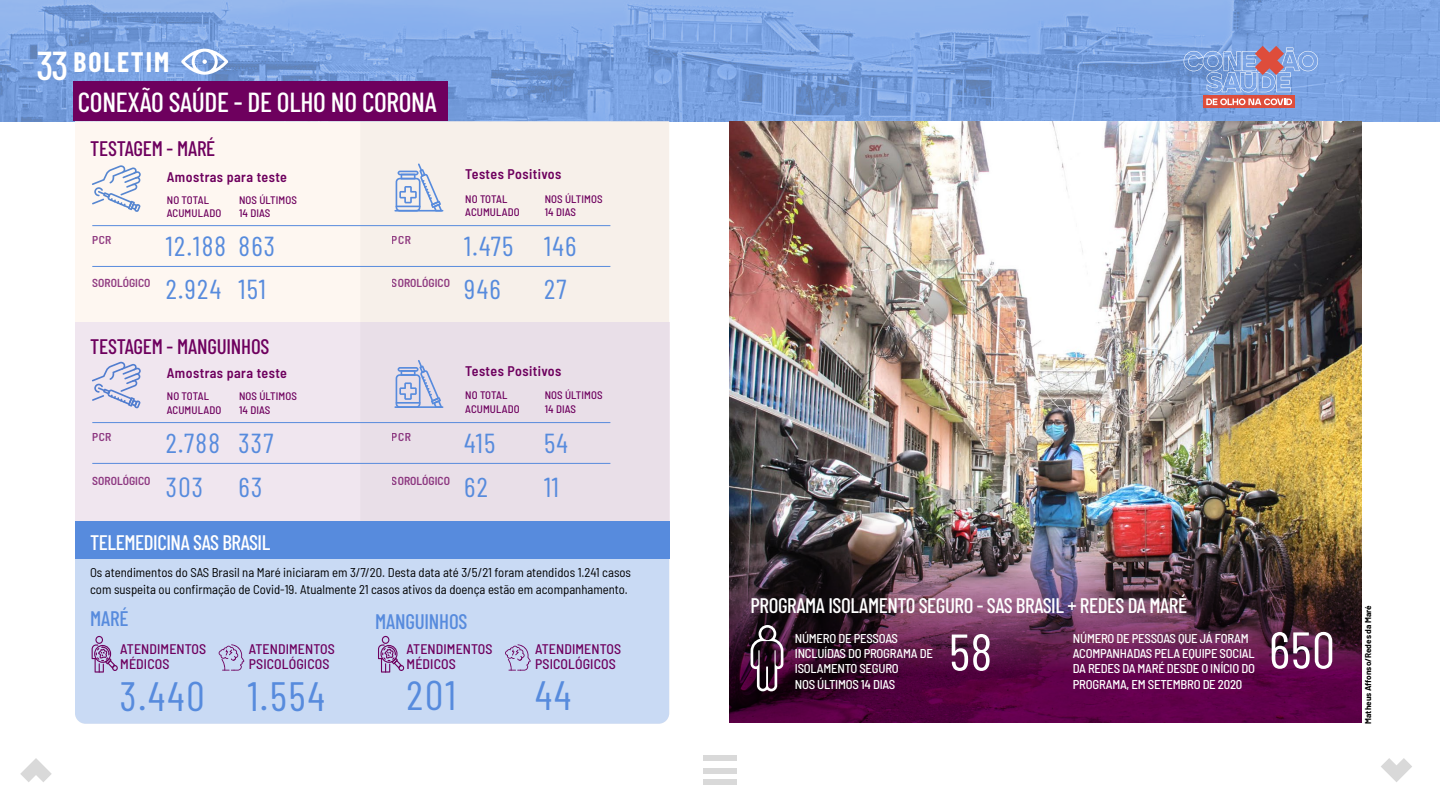
<style>
.page{position:relative;width:1440px;height:810px;background:#fff}
.page>*{position:absolute;margin:0;border:0;box-sizing:border-box;transform-origin:0 0}
.t1{font:51.45px "Barlow Condensed";color:#fff}
.t2{font:40.95px "Barlow Condensed";letter-spacing:.05em;color:#578bdd}
.t3{font:500 40.28px "Barlow Condensed";color:#fff}
.t4{font:500 27.53px "Barlow Condensed";letter-spacing:-.01em;color:#fff}
.t5{font:700 27.53px "Barlow Condensed";letter-spacing:.07em;color:#fff}
.t6{font:27.45px "Barlow Condensed";letter-spacing:.05em;color:#578bdd}
.t7{font:500 21px "Barlow Condensed";letter-spacing:-.02em;color:#fff}
.t8{font:500 21px "Barlow Condensed";letter-spacing:-.01em;color:#6e005e}
.t9{font:500 21px "Barlow Condensed";letter-spacing:-.01em;color:#578bdd}
.t10{font:600 semi-condensed 13.95px "Barlow";letter-spacing:.03em;color:#6e005e}
.t11{font:500 semi-condensed 13.88px/15.1px "Barlow";letter-spacing:.01em;color:#6e005e}
.t12{font:semi-condensed 12.75px/16.5px "Barlow";color:#000}
.t13{font:500 semi-condensed 12.75px/15.4px "Barlow";letter-spacing:-.02em;color:#fff}
.t14{font:600 semi-condensed 11.55px "Barlow";color:#6e005e}
.t15{font:500 semi-condensed 10.88px/13.6px "Barlow";letter-spacing:.01em;color:#6e005e}
.t16{font:700 8.25px "Barlow";color:#000}
</style>
<div class="page">
<div style="left:703px;top:768px;width:34px;height:5px;background:#d9d9d9"></div>
<div style="left:703px;top:755px;width:34px;height:6px;background:#d9d9d9"></div>
<div style="left:703px;top:780px;width:34px;height:5px;background:#d9d9d9"></div>
<img style="left:0;top:0;width:1440px;height:121px">
<svg style="left:181px;top:49px;width:47px;height:26px"></svg>
<div style="left:74px;top:81px;width:374px;height:40px;background:#6e005e"></div>
<svg style="left:1184px;top:46px;width:134px;height:46px;background:#8da0d2"></svg>
<div style="left:1203px;top:96px;width:92px;height:12px;background:#de4d3b"></div>
<svg style="left:1206px;top:98px;width:86px;height:7px"></svg>
<svg style="left:20px;top:758px;width:32px;height:24px"></svg>
<svg style="left:1381px;top:758px;width:31px;height:24px"></svg>
<img style="left:729px;top:121px;width:633px;height:386px">
<img style="left:729px;top:507px;width:633px;height:216px">
<div style="left:75px;top:121px;width:285px;height:201px;background:#fef7f1"></div>
<div style="left:75px;top:322px;width:594px;height:199px;background:#f0e6ef"></div>
<svg style="left:360px;top:121px;width:309px;height:343px;fill:#f7f0ea"></svg>
<div style="left:75px;top:559px;width:594px;height:165px;background:#c9daf4"></div>
<hr style="left:92px;top:225px;width:518px;height:1px;background:#578bdd">
<hr style="left:92px;top:422px;width:518px;height:1px;background:#578bdd">
<hr style="left:92px;top:266px;width:518px;height:1px;background:#578bdd">
<hr style="left:92px;top:463px;width:518px;height:1px;background:#578bdd">
<svg style="left:92px;top:165px;width:49px;height:47px"></svg>
<svg style="left:92px;top:361px;width:49px;height:47px"></svg>
<hr style="left:394px;top:210px;width:49px;height:2px;background:#578bdd">
<svg style="left:396px;top:163px;width:46px;height:49px;background:#c9d3e6"></svg>
<hr style="left:394px;top:406px;width:49px;height:2px;background:#578bdd">
<svg style="left:396px;top:360px;width:46px;height:47px"></svg>
<svg style="left:92px;top:636px;width:26px;height:37px"></svg>
<svg style="left:378px;top:636px;width:26px;height:37px"></svg>
<div style="left:75px;top:521px;width:594px;height:38px;background:#578bdd"></div>
<svg style="left:219px;top:644px;width:25px;height:27px"></svg>
<svg style="left:505px;top:644px;width:26px;height:27px"></svg>
<svg style="left:751px;top:625px;width:32px;height:66px"></svg>
<h3 class="t3" style="left:37px;top:37px;width:33px">33</h3>
<h3 class="t5" style="left:74px;top:42px;width:97px">BOLETIM</h3>
<h3 class="t4" style="left:78px;top:82px;width:361px">CONEXÃO SAÚDE - DE OLHO NO CORONA</h3>
<h3 class="t8" style="left:90px;top:133px;width:127px">TESTAGEM - MARÉ</h3>
<p class="t10" style="left:167px;top:166px;width:122px">Amostras para teste</p>
<p class="t14" style="left:92px;top:232px;width:21px">PCR</p>
<p class="t14" style="left:92px;top:274px;width:60px">SOROLÓGICO</p>
<p class="t15" style="left:167px;top:192px;width:56px">NO TOTAL<br>ACUMULADO</p>
<p class="t15" style="left:239px;top:192px;width:59px">NOS ÚLTIMOS<br>14 DIAS</p>
<h3 class="t6" style="left:166px;top:227px;width:111px">12.188 863</h3>
<h3 class="t6" style="left:166px;top:269px;width:57px">2.924</h3>
<h3 class="t6" style="left:238px;top:269px;width:29px">151</h3>
<p class="t14" style="left:392px;top:232px;width:21px">PCR</p>
<p class="t14" style="left:392px;top:274px;width:60px">SOROLÓGICO</p>
<p class="t10" style="left:465px;top:164px;width:98px">Testes Positivos</p>
<p class="t15" style="left:465px;top:191px;width:56px">NO TOTAL<br>ACUMULADO</p>
<p class="t15" style="left:545px;top:191px;width:59px">NOS ÚLTIMOS<br>14 DIAS</p>
<h3 class="t6" style="left:464px;top:227px;width:51px">1.475</h3>
<h3 class="t6" style="left:544px;top:227px;width:34px">146</h3>
<h3 class="t6" style="left:464px;top:269px;width:38px">946</h3>
<h3 class="t6" style="left:544px;top:269px;width:24px">27</h3>
<h3 class="t8" style="left:90px;top:331px;width:181px">TESTAGEM - MANGUINHOS</h3>
<p class="t10" style="left:167px;top:363px;width:122px">Amostras para teste</p>
<p class="t10" style="left:465px;top:360px;width:98px">Testes Positivos</p>
<p class="t15" style="left:167px;top:389px;width:56px">NO TOTAL<br>ACUMULADO</p>
<p class="t15" style="left:239px;top:388px;width:59px">NOS ÚLTIMOS<br>14 DIAS</p>
<p class="t15" style="left:465px;top:388px;width:56px">NO TOTAL<br>ACUMULADO</p>
<p class="t15" style="left:545px;top:388px;width:59px">NOS ÚLTIMOS<br>14 DIAS</p>
<p class="t14" style="left:92px;top:429px;width:21px">PCR</p>
<h3 class="t6" style="left:166px;top:424px;width:56px">2.788</h3>
<h3 class="t6" style="left:238px;top:424px;width:37px">337</h3>
<p class="t14" style="left:392px;top:429px;width:21px">PCR</p>
<h3 class="t6" style="left:464px;top:424px;width:33px">415</h3>
<h3 class="t6" style="left:544px;top:424px;width:25px">54</h3>
<p class="t14" style="left:92px;top:472px;width:60px">SOROLÓGICO</p>
<h3 class="t6" style="left:166px;top:467px;width:39px">303</h3>
<h3 class="t6" style="left:238px;top:467px;width:25px">63</h3>
<p class="t14" style="left:392px;top:472px;width:60px">SOROLÓGICO</p>
<h3 class="t6" style="left:464px;top:467px;width:25px">62</h3>
<h3 class="t6" style="left:544px;top:467px;width:16px">11</h3>
<h3 class="t7" style="left:90px;top:528px;width:182px">TELEMEDICINA SAS BRASIL</h3>
<p class="t12" style="left:90px;top:564px;width:542px">Os atendimentos do SAS Brasil na Maré iniciaram em 3/7/20. Desta data até 3/5/21 foram atendidos 1.241 casos com suspeita ou confirmação de Covid-19. Atualmente 21 casos ativos da doença estão em acompanhamento.</p>
<h3 class="t9" style="left:90px;top:603px;width:40px">MARÉ</h3>
<h3 class="t9" style="left:375px;top:606px;width:94px">MANGUINHOS</h3>
<p class="t11" style="left:120px;top:641px;width:88px">ATENDIMENTOS<br>MÉDICOS</p>
<p class="t11" style="left:407px;top:641px;width:88px">ATENDIMENTOS<br>MÉDICOS</p>
<h2 class="t2" style="left:248px;top:667px;width:78px">1.554</h2>
<p class="t11" style="left:249px;top:641px;width:88px">ATENDIMENTOS<br>PSICOLÓGICOS</p>
<p class="t11" style="left:535px;top:641px;width:88px">ATENDIMENTOS<br>PSICOLÓGICOS</p>
<h2 class="t2" style="left:407px;top:666px;width:51px">201</h2>
<h2 class="t2" style="left:120px;top:667px;width:86px">3.440</h2>
<h2 class="t2" style="left:535px;top:666px;width:38px">44</h2>
<h3 class="t7" style="left:751px;top:590px;width:438px">PROGRAMA ISOLAMENTO SEGURO - SAS BRASIL + REDES DA MARÉ</h3>
<p class="t13" style="left:795px;top:629px;width:140px">NÚMERO DE PESSOAS<br>INCLUÍDAS DO PROGRAMA DE<br>ISOLAMENTO SEGURO<br>NOS ÚLTIMOS 14 DIAS</p>
<p class="t13" style="left:1073px;top:629px;width:184px">NÚMERO DE PESSOAS QUE JÁ FORAM<br>ACOMPANHADAS PELA EQUIPE SOCIAL<br>DA REDES DA MARÉ DESDE O INÍCIO DO<br>PROGRAMA, EM SETEMBRO DE 2020</p>
<h1 class="t1" style="left:949px;top:615px;width:45px">58</h1>
<h1 class="t1" style="left:1269px;top:613px;width:68px">650</h1>
<p class="t16" style="left:1362px;top:724px;width:120px;rotate:-90deg">Matheus Affonso/Redes da Maré</p>
</div>
